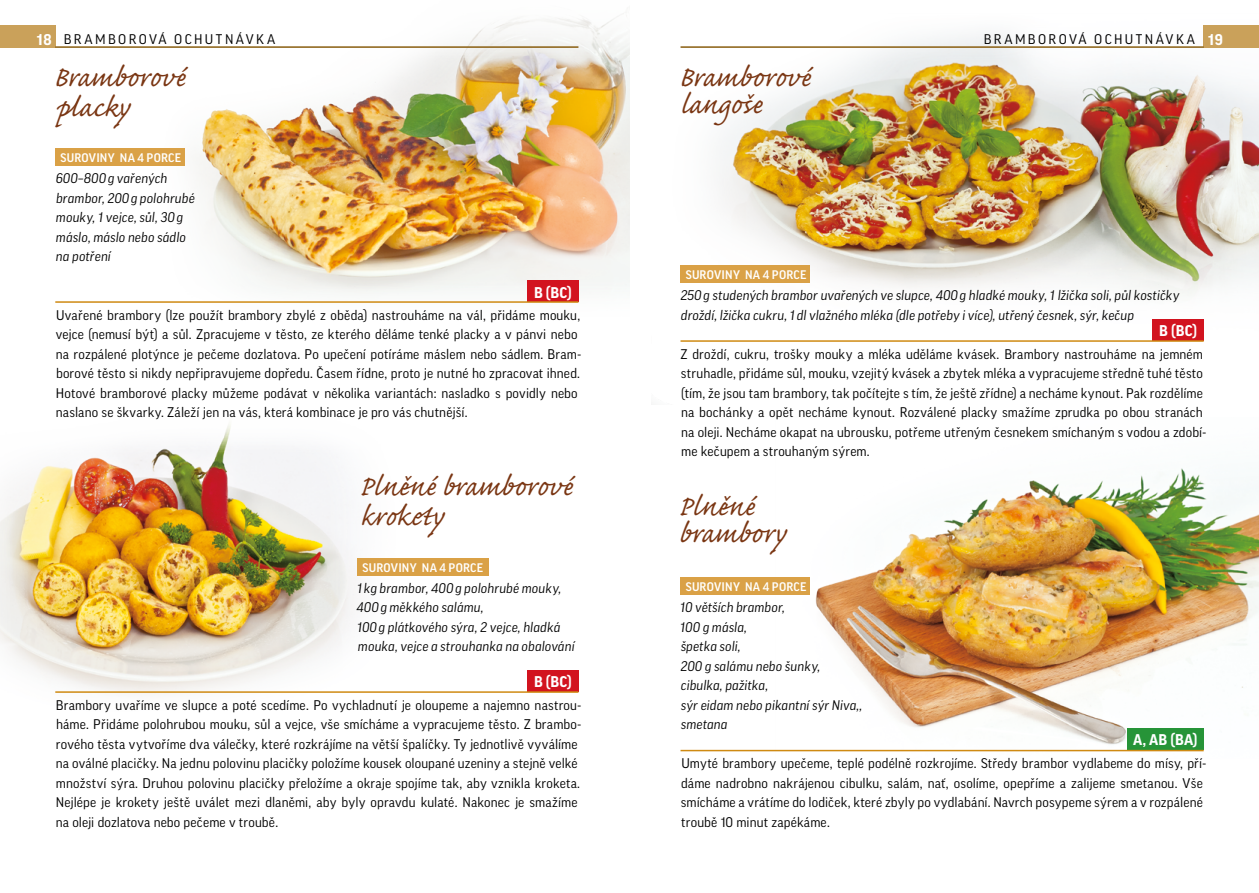
<style>
.page{position:relative;width:1259px;height:893px;background:#fff}
.page>*{position:absolute;margin:0;border:0;box-sizing:border-box;transform-origin:0 0}
.TIT_HLAVNI{font:36px/27px "Caflisch Script Pro";letter-spacing:.005em;color:#7a3613}
.Normální{font:700 15px "Good Pro";letter-spacing:.015em;color:#fff}
.RECEPTY_HL{font:13.5px/19.5px "Good Pro";letter-spacing:.01em;color:#000}
.SUROVINY{font:italic 13.5px/19.5px "Good Pro";letter-spacing:.01em;color:#000}
.ZAHLAVI_L{font:13.5px "Good Pro";letter-spacing:.175em;color:#000}
.ZAHLAVI_P{font:13.5px "Good Pro";letter-spacing:.175em;color:#000}
.SUROVINY-2{font:500 12px "Good Pro";letter-spacing:.015em;color:#fff}
.s1{font-weight:700;font-size:15px;color:#fff}
</style>
<div class="page">
<img style="left:0;top:424px;width:354px;height:270px">
<img style="left:196px;top:13px;width:433px;height:290px">
<img style="left:775px;top:468px;width:484px;height:284px">
<img style="left:721px;top:25px;width:538px;height:317px">
<div style="left:0;top:25px;width:56px;height:23px;background:#caa15a"></div>
<div style="left:1204px;top:25px;width:55px;height:23px;background:#caa15a"></div>
<hr style="left:680px;top:46px;width:523px;height:2px;background:#895e10">
<hr style="left:55px;top:46px;width:523px;height:2px;background:#895e10">
<div style="left:1127px;top:729px;width:76px;height:21px;background:#269438"></div>
<div style="left:527px;top:281px;width:51px;height:21px;background:#d2131f"></div>
<div style="left:527px;top:670px;width:51px;height:21px;background:#d2131f"></div>
<div style="left:1152px;top:319px;width:51px;height:21px;background:#d2131f"></div>
<div style="left:680px;top:577px;width:130px;height:18px;background:#daa146"></div>
<hr style="left:680px;top:750px;width:523px;height:1px;background:#cf8a12">
<div style="left:680px;top:265px;width:130px;height:18px;background:#daa146"></div>
<hr style="left:680px;top:340px;width:523px;height:2px;background:#cf8a12">
<div style="left:357px;top:558px;width:132px;height:18px;background:#daa146"></div>
<hr style="left:55px;top:691px;width:523px;height:2px;background:#cf8a12">
<div style="left:55px;top:148px;width:130px;height:18px;background:#daa146"></div>
<hr style="left:55px;top:301px;width:523px;height:2px;background:#cf8a12">
<p class="ZAHLAVI_L" style="left:37px;top:31px;width:240px"><span class="s1">18</span> BRAMBOROVÁ OCHUTNÁVKA</p>
<p class="ZAHLAVI_P" style="left:983px;top:31px;width:240px">BRAMBOROVÁ OCHUTNÁVKA <span class="s1">19</span></p>
<p class="TIT_HLAVNI" style="left:53px;top:66px;width:133px;line-height:30px">Bramborové placky</p>
<p class="SUROVINY-2" style="left:60px;top:151px;width:122px">SUROVINY NA 4 PORCE</p>
<p class="SUROVINY" style="left:56px;top:169px;width:140px">600–800g vařených brambor, 200g polohrubé mouky, 1 vejce, sůl, 30g máslo, máslo nebo sádlo na potření</p>
<p class="Normální" style="left:534px;top:284px;width:39px">B (BC)</p>
<p class="RECEPTY_HL" style="left:56px;top:305px;width:527px">Uvařené brambory (lze použít brambory zbylé z oběda) nastrouháme na vál, přidáme mouku, vejce (nemusí být) a sůl. Zpracujeme v těsto, ze kterého děláme tenké placky a v pánvi nebo na rozpálené plotýnce je pečeme dozlatova. Po upečení potíráme máslem nebo sádlem. Bram&shy;borové těsto si nikdy nepřipravujeme dopředu. Časem řídne, proto je nutné ho zpracovat ihned.<br>Hotové bramborové placky můžeme podávat v několika variantách: nasladko s povidly nebo naslano se škvarky. Záleží jen na vás, která kombinace je pro vás chutnější.</p>
<p class="TIT_HLAVNI" style="left:359px;top:475px;width:214px;line-height:30px">Plněné bramborové krokety</p>
<p class="SUROVINY-2" style="left:362px;top:561px;width:122px">SUROVINY NA 4 PORCE</p>
<p class="SUROVINY" style="left:357px;top:578px;width:220px">1kg brambor, 400g polohrubé mouky, 400g měkkého salámu,<br>100g plátkového sýra, 2 vejce, hladká mouka, vejce a strouhanka na obalování</p>
<p class="Normální" style="left:534px;top:673px;width:39px">B (BC)</p>
<p class="RECEPTY_HL" style="left:56px;top:695px;width:526px">Brambory uvaříme ve slupce a poté scedíme. Po vychladnutí je oloupeme a najemno nastrou&shy;háme. Přidáme polohrubou mouku, sůl a vejce, vše smícháme a vypracujeme těsto. Z brambo&shy;rového těsta vytvoříme dva válečky, které rozkrájíme na větší špalíčky. Ty jednotlivě vyválíme na oválné placičky. Na jednu polovinu placičky položíme kousek oloupané uzeniny a stejně velké množství sýra. Druhou polovinu placičky přeložíme a okraje spojíme tak, aby vznikla kroketa.<br>Nejlépe je krokety ještě uválet mezi dlaněmi, aby byly opravdu kulaté. Nakonec je smažíme na oleji dozlatova nebo pečeme v troubě.</p>
<p class="TIT_HLAVNI" style="left:678px;top:67px;width:133px">Bramborové langoše</p>
<p class="SUROVINY-2" style="left:686px;top:268px;width:122px">SUROVINY NA 4 PORCE</p>
<p class="SUROVINY" style="left:681px;top:286px;width:500px">250g studených brambor uvařených ve slupce, 400g hladké mouky, 1 lžička soli, půl kostičky droždí, lžička cukru, 1 dl vlažného mléka (dle potřeby i více), utřený česnek, sýr, kečup</p>
<p class="RECEPTY_HL" style="left:680px;top:344px;width:527px">Z droždí, cukru, trošky mouky a mléka uděláme kvásek. Brambory nastrouháme na jemném struhadle, přidáme sůl, mouku, vzejitý kvásek a zbytek mléka a vypracujeme středně tuhé těsto (tím, že jsou tam brambory, tak počítejte s tím, že ještě zřídne) a necháme kynout. Pak rozdělíme na bochánky a opět necháme kynout. Rozválené placky smažíme zprudka po obou stranách na oleji. Necháme okapat na ubrousku, potřeme utřeným česnekem smíchaným s vodou a zdobí&shy;me kečupem a strouhaným sýrem.</p>
<p class="Normální" style="left:1159px;top:322px;width:39px">B (BC)</p>
<p class="TIT_HLAVNI" style="left:678px;top:496px;width:109px">Plněné brambory</p>
<p class="SUROVINY-2" style="left:686px;top:580px;width:122px">SUROVINY NA 4 PORCE</p>
<p class="SUROVINY" style="left:680px;top:598px;width:184px">10 větších brambor,<br>100 g másla,<br>špetka soli,<br>200 g salámu nebo šunky, cibulka, pažitka,<br>sýr eidam nebo pikantní sýr Niva,, smetana</p>
<p class="RECEPTY_HL" style="left:681px;top:754px;width:527px">Umyté brambory upečeme, teplé podélně rozkrojíme. Středy brambor vydlabeme do mísy, pří&shy;dáme nadrobno nakrájenou cibulku, salám, nať, osolíme, opepříme a zalijeme smetanou. Vše smícháme a vrátíme do lodiček, které zbyly po vydlabání. Navrch posypeme sýrem a v rozpálené troubě 10 minut zapékáme.</p>
<p class="Normální" style="left:1133px;top:731px;width:66px">A, AB (BA)</p>
</div>
